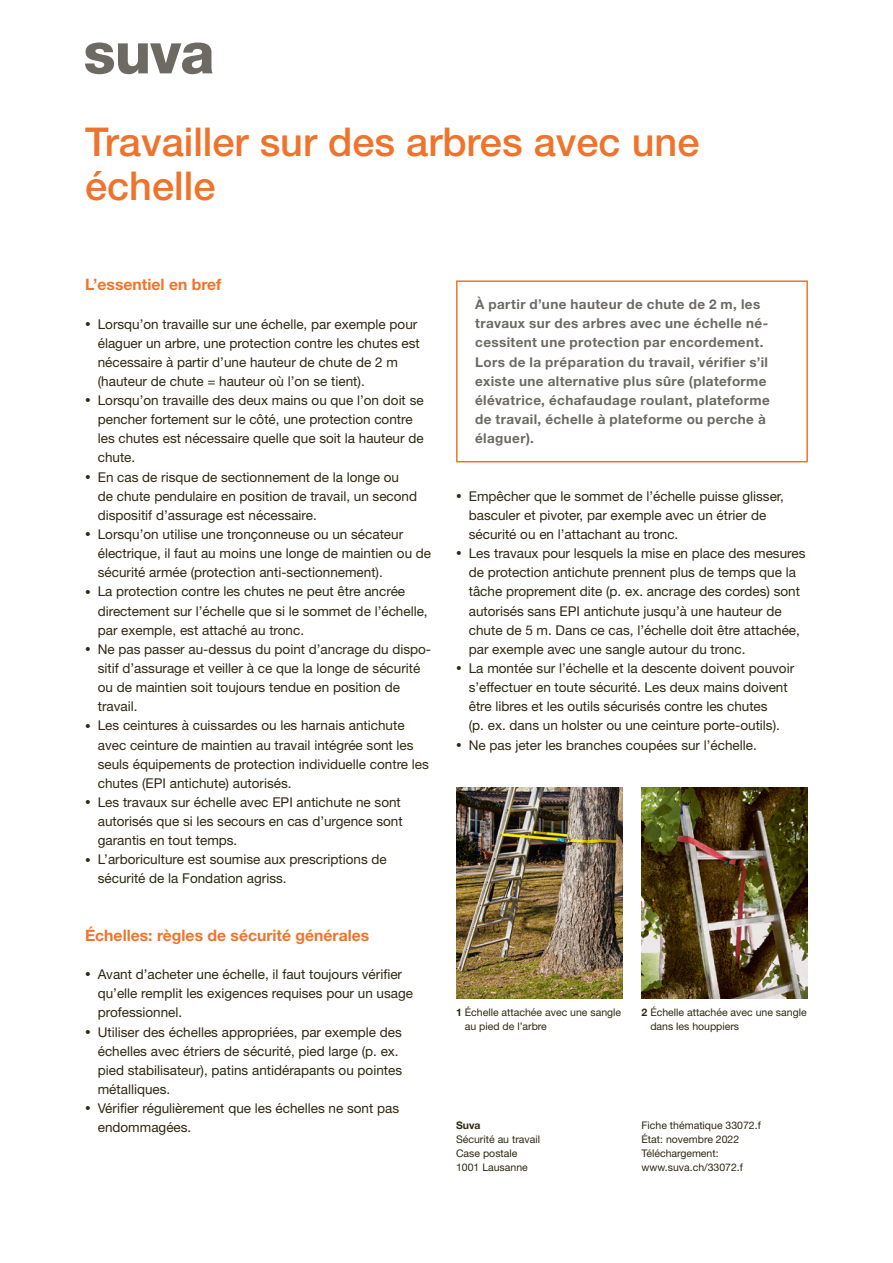
<style>
.page{position:relative;width:893px;height:1263px;background:#fff}
.page>*{position:absolute;margin:0;border:0;box-sizing:border-box;transform-origin:0 0}
.t1{font:500 39.75px/43.5px "Helvetica Neue LT Std";color:#ee742d}
.t2{font:700 15.75px "Helvetica Neue LT Std";color:#ee742d}
.t3{font:13.5px/19.2px "Helvetica Neue LT Std";color:#2f2912}
.t4{font:700 13.5px/19.2px "Helvetica Neue LT Std";letter-spacing:.03em;color:#6d6a63}
.t5{font:10.5px/13.8px "Helvetica Neue LT Std";color:#2f2912}
.t6{font:700 10.5px "Helvetica Neue LT Std";color:#2f2912}
.s1{font-size:11.25px}
.s2{font-weight:700}
</style>
<div class="page">
<img style="left:456px;top:788px;width:166px;height:210px">
<img style="left:642px;top:788px;width:166px;height:210px">
<div style="left:456px;top:280px;width:352px;height:182px;border:2px solid #ee742d"></div>
<svg style="left:85px;top:43px;width:128px;height:31px"></svg>
<h1 class="t1" style="left:85px;top:120px;width:616px">Travailler sur des arbres avec une échelle</h1>
<p class="t2" style="left:85px;top:275px;width:138px">L’essentiel en bref</p>
<p class="t3" style="left:98px;top:314px;width:324px;text-indent:-13px"><span class="s1">•</span> Lorsqu’on travaille sur une échelle, par exemple pour élaguer un arbre, une protection contre les chutes est nécessaire à partir d’une hauteur de chute de 2 m (hauteur de chute = hauteur où l’on se tient).</p>
<p class="t3" style="left:98px;top:390px;width:327px;text-indent:-13px"><span class="s1">•</span> Lorsqu’on travaille des deux mains ou que l’on doit se pencher fortement sur le côté, une protection contre les chutes est nécessaire quelle que soit la hauteur de chute.</p>
<p class="t3" style="left:98px;top:467px;width:321px;text-indent:-13px"><span class="s1">•</span> En cas de risque de sectionnement de la longe ou de chute pendulaire en position de travail, un second dispositif d’assurage est nécessaire.</p>
<p class="t3" style="left:98px;top:524px;width:335px;text-indent:-13px"><span class="s1">•</span> Lorsqu’on utilise une tronçonneuse ou un sécateur électrique, il faut au moins une longe de maintien ou de sécurité armée (protection anti-sectionnement).</p>
<p class="t3" style="left:98px;top:582px;width:331px;text-indent:-13px"><span class="s1">•</span> La protection contre les chutes ne peut être ancrée directement sur l’échelle que si le sommet de l’échelle, par exemple, est attaché au tronc.</p>
<p class="t3" style="left:98px;top:639px;width:335px;text-indent:-13px"><span class="s1">•</span> Ne pas passer au-dessus du point d’ancrage du dispo&shy;sitif d’assurage et veiller à ce que la longe de sécurité ou de maintien soit toujours tendue en position de travail.</p>
<p class="t3" style="left:98px;top:716px;width:333px;text-indent:-13px"><span class="s1">•</span> Les ceintures à cuissardes ou les harnais antichute avec ceinture de maintien au travail intégrée sont les seuls équipements de protection individuelle contre les chutes (EPI antichute) autorisés.</p>
<p class="t3" style="left:98px;top:792px;width:306px;text-indent:-13px"><span class="s1">•</span> Les travaux sur échelle avec EPI antichute ne sont autorisés que si les secours en cas d’urgence sont garantis en tout temps.</p>
<p class="t3" style="left:98px;top:850px;width:291px;text-indent:-13px"><span class="s1">•</span> L’arboriculture est soumise aux prescriptions de sécurité de la Fondation agriss.</p>
<p class="t2" style="left:85px;top:925px;width:286px">Échelles: règles de sécurité générales</p>
<p class="t3" style="left:98px;top:964px;width:317px;text-indent:-13px"><span class="s1">•</span> Avant d’acheter une échelle, il faut toujours vérifier qu’elle remplit les exigences requises pour un usage professionnel.</p>
<p class="t3" style="left:98px;top:1022px;width:306px;text-indent:-13px"><span class="s1">•</span> Utiliser des échelles appropriées, par exemple des échelles avec étriers de sécurité, pied large (p. ex. pied stabilisateur), patins antidérapants ou pointes métalliques.</p>
<p class="t3" style="left:98px;top:1098px;width:303px;text-indent:-13px"><span class="s1">•</span> Vérifier régulièrement que les échelles ne sont pas endommagées.</p>
<p class="t4" style="left:475px;top:294px;width:296px">À partir d’une hauteur de chute de 2 m, les travaux sur des arbres avec une échelle né&shy;cessitent une protection par encordement.<br>Lors de la préparation du travail, vérifier s’il existe une alternative plus sûre (plateforme élévatrice, échafaudage roulant, plateforme de travail, échelle à plateforme ou perche à élaguer).</p>
<p class="t3" style="left:469px;top:486px;width:317px;text-indent:-13px"><span class="s1">•</span> Empêcher que le sommet de l’échelle puisse glisser, basculer et pivoter, par exemple avec un étrier de sécurité ou en l’attachant au tronc.</p>
<p class="t3" style="left:469px;top:543px;width:338px;text-indent:-13px"><span class="s1">•</span> Les travaux pour lesquels la mise en place des mesures de protection antichute prennent plus de temps que la tâche proprement dite (p. ex. ancrage des cordes) sont autorisés sans EPI antichute jusqu’à une hauteur de chute de 5 m. Dans ce cas, l’échelle doit être attachée, par exemple avec une sangle autour du tronc.</p>
<p class="t3" style="left:469px;top:658px;width:327px;text-indent:-13px"><span class="s1">•</span> La montée sur l’échelle et la descente doivent pouvoir s’effectuer en toute sécurité. Les deux mains doivent être libres et les outils sécurisés contre les chutes<br>(p. ex. dans un holster ou une ceinture porte-outils).</p>
<p class="t3" style="left:456px;top:735px;width:302px"><span class="s1">•</span> Ne pas jeter les branches coupées sur l’échelle.</p>
<p class="t5" style="left:465px;top:1006px;width:158px;text-indent:-9px"><span class="s2">1</span> Échelle attachée avec une sangle au pied de l’arbre</p>
<p class="t5" style="left:650px;top:1006px;width:158px;text-indent:-9px"><span class="s2">2</span> Échelle attachée avec une sangle dans les houppiers</p>
<p class="t6" style="left:456px;top:1119px;width:26px">Suva</p>
<p class="t5" style="left:456px;top:1132px;width:86px">Sécurité au travail<br>Case postale<br>1001 Lausanne</p>
<p class="t5" style="left:642px;top:1118px;width:121px">Fiche thématique 33072.f<br>État: novembre 2022<br>Téléchargement: www.suva.ch/33072.f</p>
</div>
